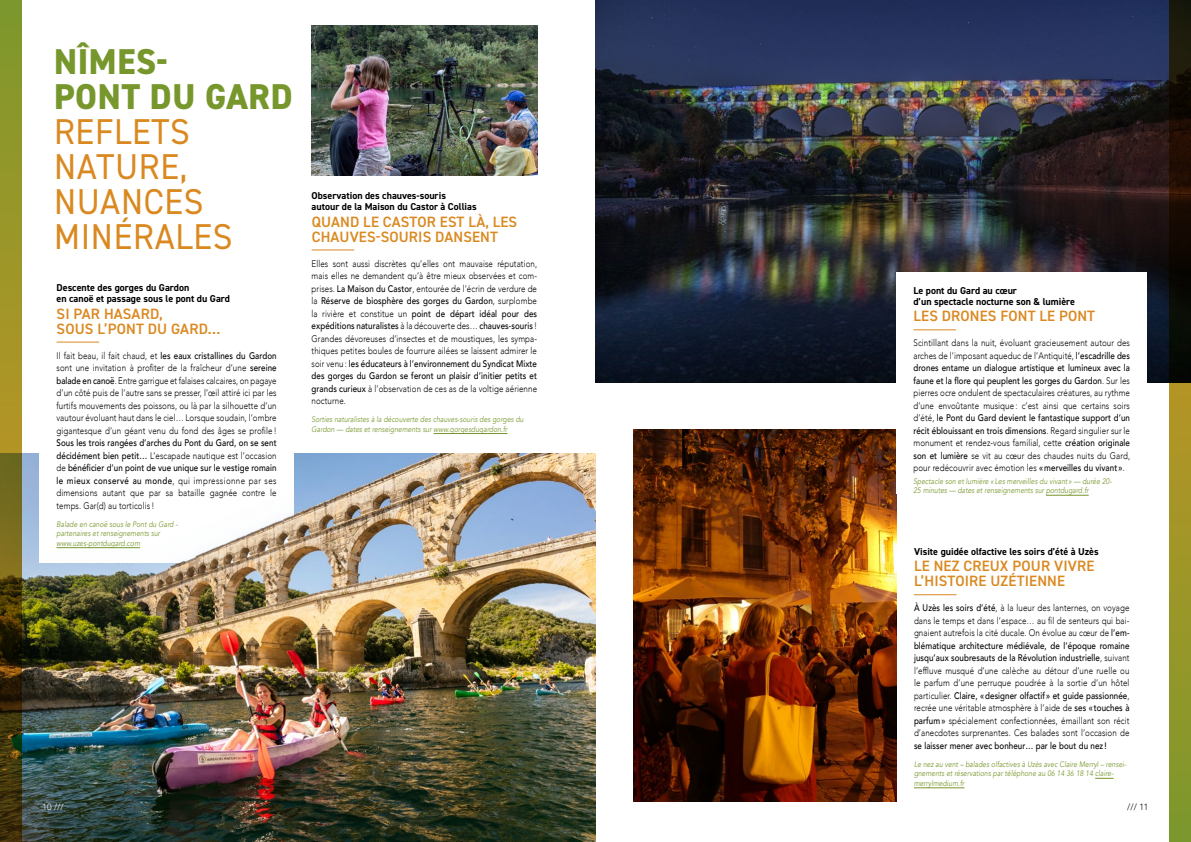
<style>
.page{position:relative;width:1191px;height:842px;background:#fff}
.page>*{position:absolute;margin:0;border:0;box-sizing:border-box;transform-origin:0 0}
.t1{font:36px/35px "DIN2014";letter-spacing:.02em;color:#da8920;scale:.96 1}
.t2{font:800 36px/35px "DIN2014";letter-spacing:.02em;color:#77972d;scale:.96 1}
.t3{font:600 15px/15px "DIN2014";letter-spacing:.01em;color:#da8920}
.t4{font:700 10px/11px "DIN2014";color:#000}
.t5{font:300 9.5px/12.5px "Avenir";letter-spacing:.01em;color:#000;text-align:justify;scale:.84 1}
.t6{font:500 9.5px/12.5px "Avenir";letter-spacing:.01em;color:#000;text-align:justify;scale:.84 1}
.t7{font:300 9px "Avenir";color:#000;scale:.96 1}
.t8{font:300 9px "Avenir";color:#fff;scale:.96 1}
.t9{font:italic 8px/9.5px "Avenir";letter-spacing:.01em;color:#77972d;scale:.84 1}
.s1{font-weight:500}
.s2{font-weight:300}
</style>
<div class="page">
<svg style="left:1095px;top:778px;width:18px;height:1px"></svg>
<hr style="left:914px;top:788px;width:50px;height:1px;background:#77972d">
<hr style="left:914px;top:594px;width:42px;height:1px;background:#da8920">
<hr style="left:433px;top:433px;width:74px;height:1px;background:#77972d">
<hr style="left:312px;top:249px;width:42px;height:1px;background:#da8920">
<img style="left:22px;top:454px;width:573px;height:388px">
<img style="left:633px;top:429px;width:263px;height:372px">
<img style="left:312px;top:26px;width:225px;height:150px">
<img style="left:595px;top:0;width:574px;height:383px">
<svg style="left:1169px;top:0;width:22px;height:842px;background:#5c5818"></svg>
<div style="left:40px;top:269px;width:254px;height:294px;background:#fff"></div>
<hr style="left:57px;top:547px;width:83px;height:1px;background:#77972d">
<hr style="left:57px;top:342px;width:42px;height:1px;background:#da8920">
<div style="left:896px;top:272px;width:251px;height:221px;background:#fff"></div>
<hr style="left:1046px;top:495px;width:42px;height:1px;background:#77972d">
<hr style="left:913px;top:329px;width:43px;height:1px;background:#da8920">
<svg style="left:0;top:0;width:22px;height:842px;background:#766f1d"></svg>
<h1 class="t2" style="left:54px;top:45px;width:250px">NÎMES-<br>PONT DU GARD</h1>
<h1 class="t1" style="left:54px;top:114px;width:187px">REFLETS<br>NATURE,<br>NUANCES<br>MINÉRALES</h1>
<p class="t4" style="left:57px;top:282px;width:175px">Descente des gorges du Gardon<br>en canoë et passage sous le pont du Gard</p>
<h2 class="t3" style="left:57px;top:306px;width:165px">SI PAR HASARD,<br>SOUS L’PONT DU GARD…</h2>
<p class="t5" style="left:57px;top:349px;width:263px">Il fait beau, il fait chaud, et <span class="s1">les eaux cristallines du Gardon </span>sont une invitation à profiter de la fraîcheur d’une <span class="s1">sereine balade en canoë</span>. Entre garrigue et falaises calcaires, on pagaye d’un côté puis de l’autre sans se presser, l’œil attiré ici par les furtifs mouvements des poissons, ou là par la silhouette d’un vautour évoluant haut dans le ciel… Lorsque soudain, l’ombre gigantesque d’un géant venu du fond des âges se profile !</p>
<p class="t6" style="left:57px;top:436px;width:263px">Sous les trois rangées d’arches du Pont du Gard, on se sent décidément bien petit… <span class="s2">L’escapade nautique est l’occasion de</span> bénéficier d’un point de vue unique sur le vestige romain le mieux conservé au monde<span class="s2">, qui impressionne par ses dimensions autant que par sa bataille gagnée contre le temps. Gar(d) au torticolis!</span></p>
<p class="t9" style="left:57px;top:519px;width:146px">Balade en canoë sous le Pont du Gard - partenaires et renseignements sur www.uzes-pontdugard.com</p>
<p class="t4" style="left:312px;top:190px;width:166px">Observation des chauves-souris<br>autour de la Maison du Castor à Collias</p>
<h2 class="t3" style="left:312px;top:214px;width:207px">QUAND LE CASTOR EST LÀ, LES<br>CHAUVES-SOURIS DANSENT</h2>
<p class="t5" style="left:312px;top:257px;width:270px">Elles sont aussi discrètes qu’elles ont mauvaise réputation, mais elles ne demandent qu’à être mieux observées et com&shy;prises. <span class="s1">La Maison du Castor</span>, entourée de l’écrin de verdure de la <span class="s1">Réserve de biosphère des gorges du Gardon</span>, surplombe la rivière et constitue un <span class="s1">point de départ idéal pour des expéditions naturalistes</span> à la découverte des… <span class="s1">chauves-souris</span> !<br>Grandes dévoreuses d’insectes et de moustiques, les sympa&shy;thiques petites boules de fourrure ailées se laissent admirer le soir venu : <span class="s1">les éducateurs à l’environnement du Syndicat Mixte des gorges du Gardon se feront un plaisir d’initier petits et grands curieux</span> à l’observation de ces as de la voltige aérienne nocturne.</p>
<p class="t9" style="left:312px;top:415px;width:254px">Sorties naturalistes à la découverte des chauves-souris des gorges du<br>Gardon — dates et renseignements sur www.gorgesdugardon.fr</p>
<p class="t8" style="left:43px;top:802px;width:24px">10 ///</p>
<p class="t4" style="left:913px;top:285px;width:163px">Le pont du Gard au cœur<br>d’un spectacle nocturne son &amp; lumière</p>
<h2 class="t3" style="left:913px;top:308px;width:183px">LES DRONES FONT LE PONT</h2>
<p class="t5" style="left:913px;top:337px;width:259px">Scintillant dans la nuit, évoluant gracieusement autour des arches de l’imposant aqueduc de l’Antiquité, <span class="s1">l’escadrille des drones entame un dialogue artistique et lumineux avec la faune et la flore qui peuplent les gorges du Gardon</span>. Sur les pierres ocre ondulent de spectaculaires créatures, au rythme d’une envoûtante musique : c’est ainsi que certains soirs d’été, <span class="s1">le Pont du Gard devient le fantastique support d’un récit éblouissant en trois dimensions</span>. Regard singulier sur le monument et rendez-vous familial, cette <span class="s1">création originale son et lumière</span> se vit au cœur des chaudes nuits du Gard, pour redécouvrir avec émotion les <span class="s1">« merveilles du vivant»</span>.</p>
<p class="t9" style="left:913px;top:476px;width:238px">Spectacle son et lumière « Les merveilles du vivant » — durée 20-<br>25 minutes — dates et renseignements sur pontdugard.fr</p>
<p class="t4" style="left:914px;top:546px;width:186px">Visite guidée olfactive les soirs d’été à Uzès</p>
<h2 class="t3" style="left:914px;top:558px;width:182px">LE NEZ CREUX POUR VIVRE<br>L’HISTOIRE UZÉTIENNE</h2>
<p class="t5" style="left:914px;top:602px;width:258px"><span class="s1">À Uzès les soirs d’été</span>, à la lueur des lanternes, on voyage dans le temps et dans l’espace… au fil de senteurs qui bai&shy;gnaient autrefois la cité ducale. On évolue au cœur de <span class="s1">l’em&shy;blématique architecture médiévale, de l’époque romaine jusqu’aux soubresauts de la Révolution industrielle</span>, suivant l’effluve musqué d’une calèche au détour d’une ruelle ou le parfum d’une perruque poudrée à la sortie d’un hôtel particulier. <span class="s1">Claire, «designer olfactif » et guide passionnée</span>, recrée une véritable atmosphère à l’aide de <span class="s1">ses « touches à parfum»</span> spécialement confectionnées, émaillant son récit d’anecdotes surprenantes. Ces balades sont l’occasion de</p>
<p class="t6" style="left:914px;top:739px;width:231px">se laisser mener avec bonheur… par le bout du nez!</p>
<p class="t9" style="left:914px;top:759px;width:254px">Le nez au vent – balades olfactives à Uzès avec Claire Merryl – rensei&shy;gnements et réservations par téléphone au 06 14 36 18 14 claire&shy;merrylmedium.fr</p>
<p class="t7" style="left:1127px;top:802px;width:24px">/// 11</p>
</div>
